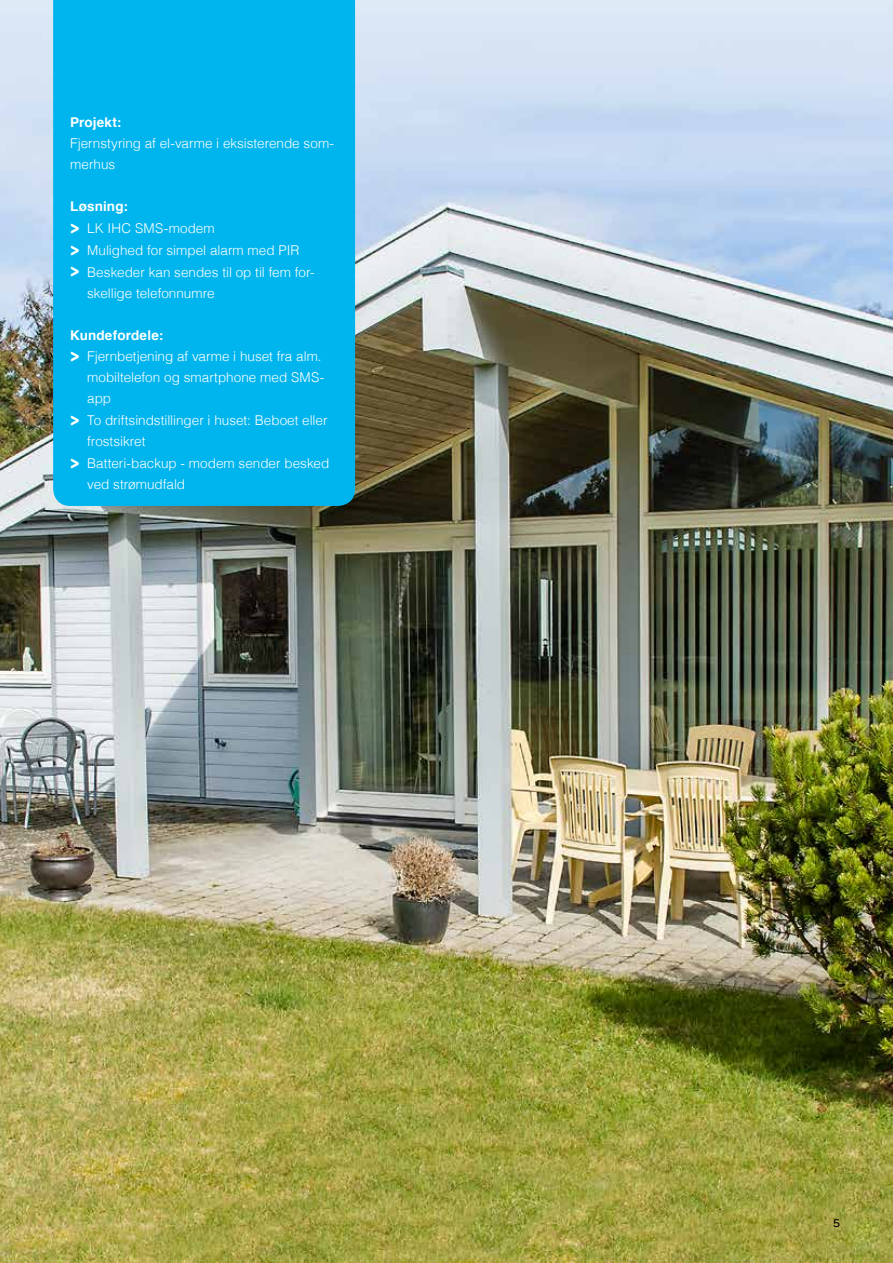
<style>
.page{position:relative;width:893px;height:1263px;background:#fff}
.page>*{position:absolute;margin:0;border:0;box-sizing:border-box;transform-origin:0 0}
.t1{font:300 13.5px/21px "Helvetica";color:#fff}
.t2{font:700 13.5px "Helvetica";letter-spacing:.01em;color:#fff}
.t3{font:12px "SE Optimist";color:#000}
.s1{font-family:"SE Optimist";font-weight:900;font-size:21px}
</style>
<div class="page">
<img style="left:0;top:0;width:893px;height:1263px">
<div style="left:53px;top:0;width:302px;height:506px;background:#00b5ed"></div>
<p class="t2" style="left:70px;top:112px;width:53px">Projekt:</p>
<p class="t1" style="left:70px;top:132px;width:265px">Fjernstyring af el-varme i eksisterende som&shy;merhus</p>
<p class="t2" style="left:70px;top:196px;width:59px">Løsning:</p>
<p class="t1" style="left:70px;top:217px;width:146px"><span class="s1">&gt;</span> LK IHC SMS-modem</p>
<p class="t1" style="left:70px;top:239px;width:231px"><span class="s1">&gt;</span> Mulighed for simpel alarm med PIR</p>
<p class="t1" style="left:70px;top:261px;width:246px"><span class="s1">&gt;</span> Beskeder kan sendes til op til fem for-</p>
<p class="t1" style="left:87px;top:282px;width:129px">skellige telefonnumre</p>
<p class="t2" style="left:70px;top:324px;width:95px">Kundefordele:</p>
<p class="t1" style="left:70px;top:345px;width:253px"><span class="s1">&gt;</span> Fjernbetjening af varme i huset fra alm.</p>
<p class="t1" style="left:87px;top:366px;width:239px">mobiltelefon og smartphone med SMS-</p>
<p class="t1" style="left:87px;top:387px;width:25px">app</p>
<p class="t1" style="left:70px;top:409px;width:259px"><span class="s1">&gt;</span> To driftsindstillinger i huset: Beboet eller</p>
<p class="t1" style="left:87px;top:430px;width:60px">frostsikret</p>
<p class="t1" style="left:70px;top:452px;width:261px"><span class="s1">&gt;</span> Batteri-backup - modem sender besked</p>
<p class="t1" style="left:87px;top:473px;width:100px">ved strømudfald</p>
<p class="t3" style="left:833px;top:1214px;width:8px">5</p>
</div>
